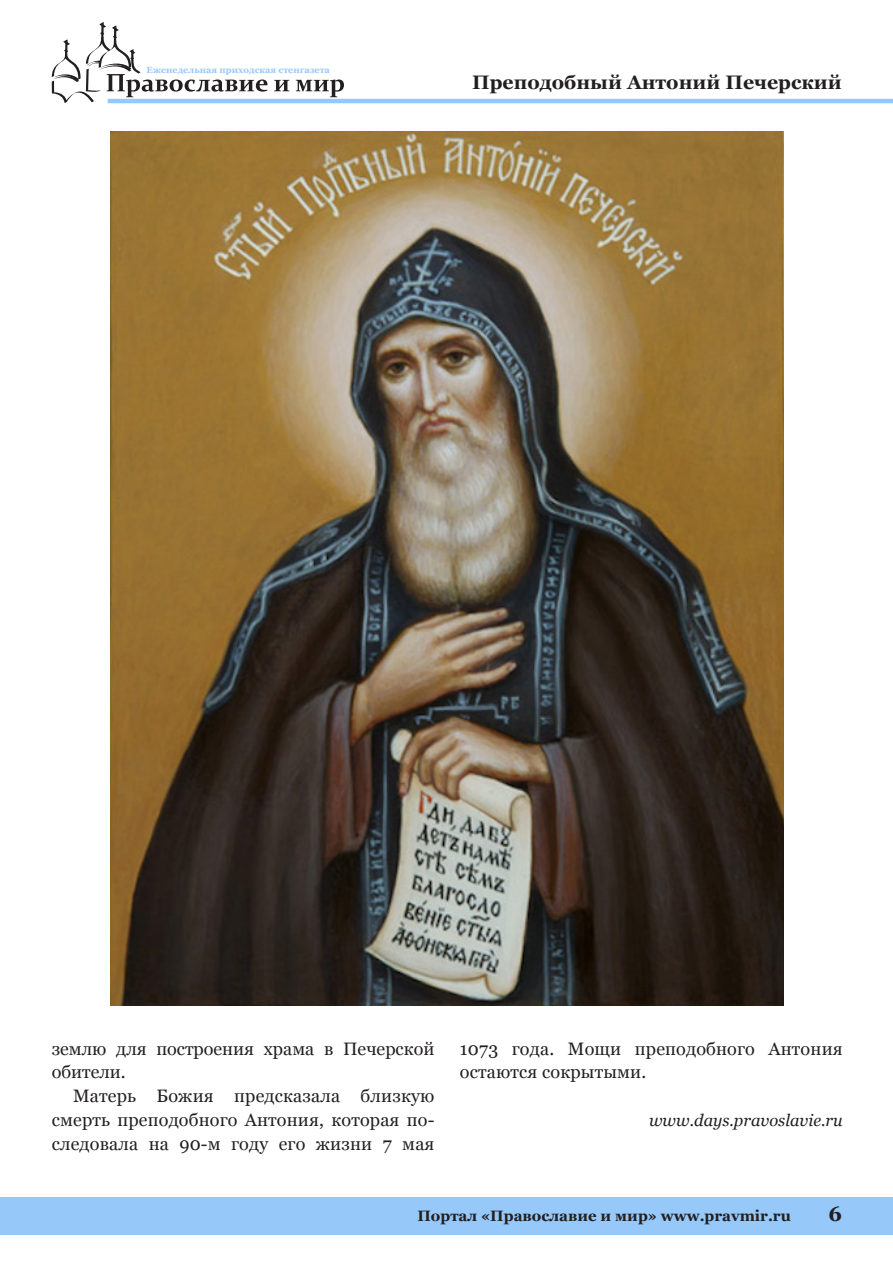
<style>
.page{position:relative;width:893px;height:1263px;background:#fff}
.page>*{position:absolute;margin:0;border:0;box-sizing:border-box;transform-origin:0 0}
.t1{font:700 21px "Georgia";color:#231f20}
.kolontitul{font:700 19.5px "Georgia";color:#231f20}
.Text{font:18px/23.7px "Georgia";letter-spacing:.01em;color:#231f20}
.Bibliography{font:italic 16.5px "Georgia";color:#231f20}
.t2{font:700 15px "Georgia";color:#231f20}
.t3{font:700 9px "Georgia";color:#96c8fa}
</style>
<div class="page">
<svg style="left:52px;top:22px;width:215px;height:81px"></svg>
<svg style="left:274px;top:80px;width:15px;height:11px"></svg>
<svg style="left:296px;top:79px;width:48px;height:18px"></svg>
<hr style="left:108px;top:99px;width:785px;height:4px;background:#96c8fa">
<div style="left:0;top:1197px;width:893px;height:37px;background:#96c8fa"></div>
<img style="left:111px;top:132px;width:673px;height:873px">
<p class="t3" style="left:147px;top:64px;width:185px">Еженедельная приходская стенгазета</p>
<p class="kolontitul" style="left:472px;top:69px;width:371px">Преподобный Антоний Печерский</p>
<p class="Text" style="left:52px;top:1037px;width:384px">землю для построения храма в Печерской обители.</p>
<p class="Text" style="left:52px;top:1084px;width:384px;text-align:justify;text-indent:21px">Матерь Божия предсказала близкую смерть преподобного Антония, которая по&shy;следовала на 90-м году его жизни 7 мая</p>
<p class="Text" style="left:460px;top:1037px;width:384px">1073 года. Мощи преподобного Антония остаются сокрытыми.</p>
<p class="Bibliography" style="left:649px;top:1110px;width:195px">www.days.pravoslavie.ru</p>
<p class="t2" style="left:417px;top:1206px;width:375px">Портал «Православие и мир» www.pravmir.ru</p>
<p class="t1" style="left:828px;top:1200px;width:15px">6</p>
</div>
